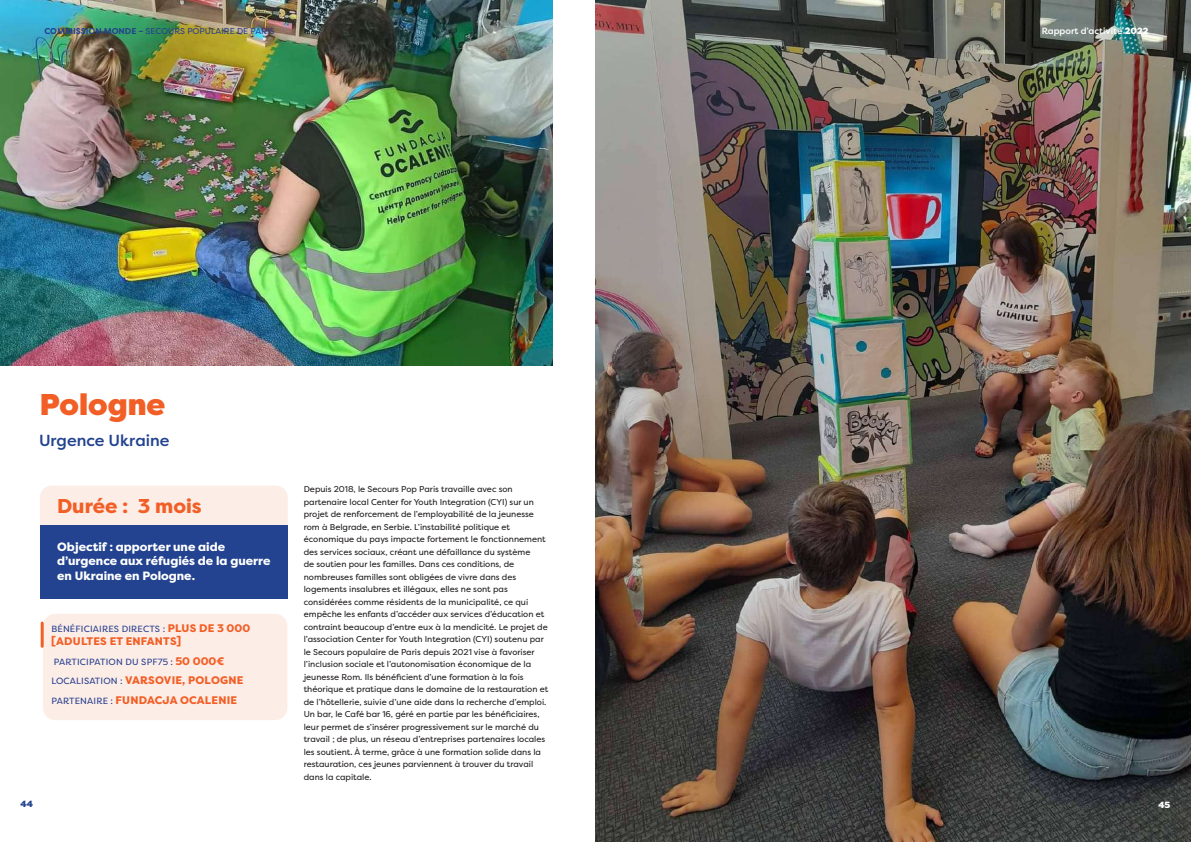
<style>
.page{position:relative;width:1191px;height:842px;background:#fff}
.page>*{position:absolute;margin:0;border:0;box-sizing:border-box;transform-origin:0 0}
.t1{font:900 30px "Filson Pro";color:#f25f26}
.t2{font:800 20px "Filson Pro";color:#f25f26}
.t3{font:500 16px "Filson Pro";color:#234390}
.t4{font:800 12px/14.4px "Filson Pro";color:#fff}
.t5{font:800 11px/19.6px "Filson Pro";letter-spacing:.02em;color:#f25f26}
.t6{font:9px "Filson Pro";letter-spacing:.02em;color:#253f8e}
.t7{font:500 9px "Filson Pro";color:#fff}
.t8{font:900 9px "Filson Pro";color:#fff}
.t9{font:900 9px "Filson Pro";color:#234390}
.t10{font:8.5px/12.5px "Filson Pro";color:#231f20}
.t11{font:8.5px "Filson Pro";color:#253f8e}
.s1{font-weight:700}
.s2{font-weight:800;font-size:11px;color:#f25f26}
.s3{font-weight:400;font-size:9px;color:#253f8e}
.s4{font-weight:900}
</style>
<div class="page">
<img style="left:0;top:0;width:553px;height:365px">
<img style="left:595px;top:0;width:596px;height:842px">
<div style="left:40px;top:485px;width:248px;height:88px;background:#fdede7;border-radius:12px"></div>
<div style="left:43px;top:614px;width:244px;height:106px;background:#fdede7;border-radius:12px"></div>
<hr style="left:41px;top:623px;width:3px;height:23px;background:#f25f26">
<div style="left:40px;top:525px;width:248px;height:73px;background:#234390"></div>
<p class="t11" style="left:44px;top:25px;width:231px"><span class="s1">COMMISSION MONDE –</span> SECOURS POPULAIRE DE PARIS</p>
<h1 class="t1" style="left:40px;top:386px;width:127px">Pologne</h1>
<h3 class="t3" style="left:39px;top:429px;width:132px">Urgence Ukraine</h3>
<h2 class="t2" style="left:57px;top:493px;width:146px">Durée : 3 mois</h2>
<h3 class="t4" style="left:57px;top:540px;width:215px">Objectif : apporter une aide d’urgence aux réfugiés de la guerre en Ukraine en Pologne.</h3>
<p class="t6" style="left:51px;top:623px;width:200px">BÉNÉFICIAIRES DIRECTS : <span class="s2">PLUS DE 3 000</span></p>
<p class="t5" style="left:51px;top:631px;width:132px">[ADULTES ET ENFANTS]</p>
<p class="t6" style="left:54px;top:655px;width:172px">PARTICIPATION DU SPF75 : <span class="s2">50 000€</span></p>
<p class="t5" style="left:51px;top:671px;width:193px"><span class="s3">LOCALISATION :</span> VARSOVIE, POLOGNE<br><span class="s3">PARTENAIRE :</span> FUNDACJA OCALENIE</p>
<p class="t9" style="left:20px;top:798px;width:14px">44</p>
<p class="t10" style="left:304px;top:483px;width:246px">Depuis 2018, le Secours Pop Paris travaille avec son partenaire local Center for Youth Integration (CYI) sur un projet de renforcement de l’employabilité de la jeunesse rom à Belgrade, en Serbie. L’instabilité politique et économique du pays impacte fortement le fonctionnement des services sociaux, créant une défaillance du système<br>de soutien pour les familles. Dans ces conditions, de nombreuses familles sont obligées de vivre dans des logements insalubres et illégaux, elles ne sont pas considérées comme résidents de la municipalité, ce qui empêche les enfants d’accéder aux services d’éducation et contraint beaucoup d’entre eux à la mendicité. Le projet de l’association Center for Youth Integration (CYI) soutenu par le Secours populaire de Paris depuis 2021 vise à favoriser l’inclusion sociale et l’autonomisation économique de la jeunesse Rom. Ils bénéficient d’une formation à la fois théorique et pratique dans le domaine de la restauration et de l’hôtellerie, suivie d’une aide dans la recherche d’emploi.<br>Un bar, le Café bar 16, géré en partie par les bénéficiaires, leur permet de s’insérer progressivement sur le marché du travail ; de plus, un réseau d’entreprises partenaires locales les soutient. À terme, grâce à une formation solide dans la restauration, ces jeunes parviennent à trouver du travail dans la capitale.</p>
<p class="t7" style="left:1041px;top:24px;width:108px">Rapport d’activité <span class="s4">2022</span></p>
<p class="t8" style="left:1158px;top:799px;width:14px">45</p>
</div>
